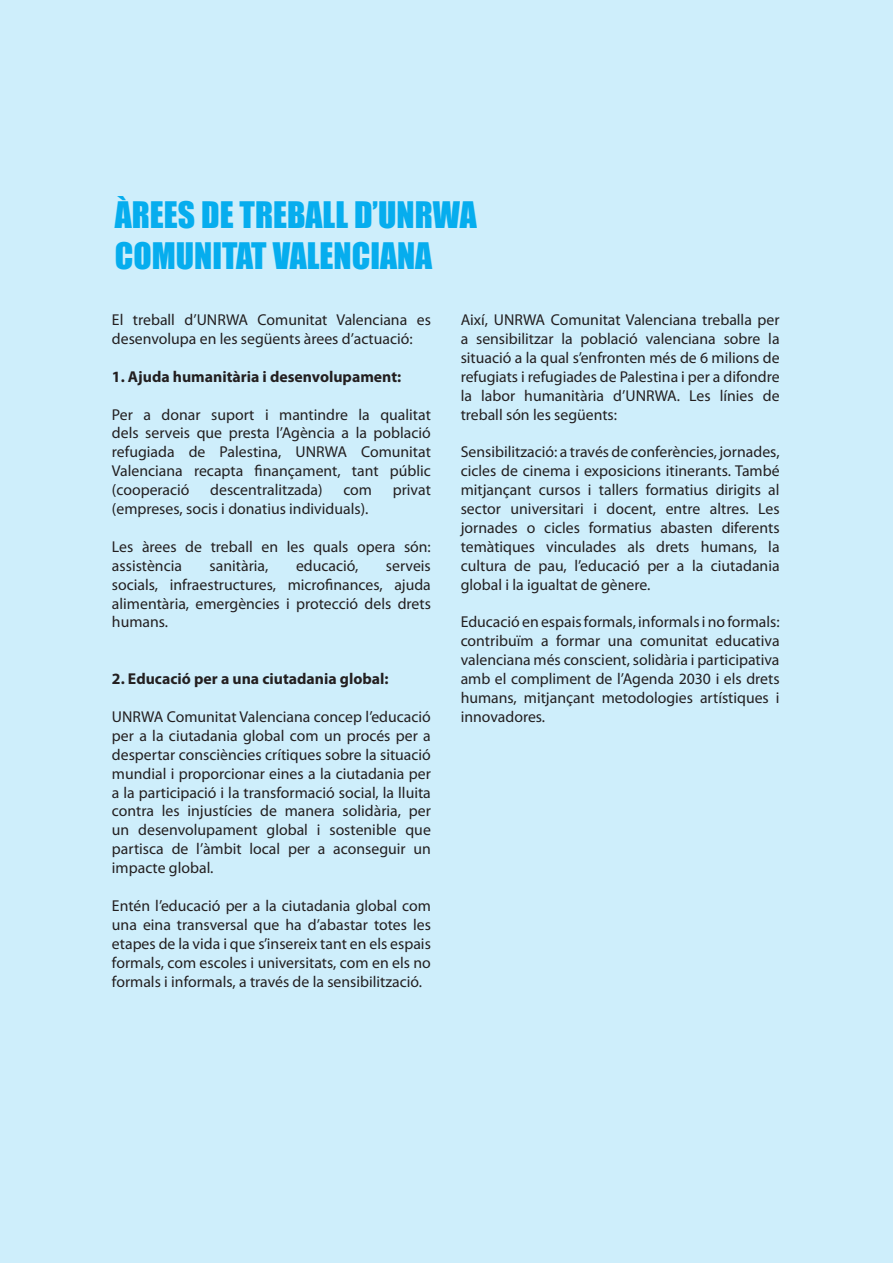
<style>
.page{position:relative;width:893px;height:1263px;background:#ceeefb}
.page>*{position:absolute;margin:0;border:0;box-sizing:border-box;transform-origin:0 0}
.t1{font:33.6px/40.8px "Impact";color:#06adee}
.t2{font:15.75px/18.9px "Myriad Pro";color:#231f20;text-align:justify}
.t3{font:700 15.75px "Myriad Pro";color:#231f20}
</style>
<div class="page">
<h1 class="t1" style="left:115px;top:194px;width:364px">ÀREES DE TREBALL D’UNRWA<br>COMUNITAT VALENCIANA</h1>
<p class="t2" style="left:112px;top:310px;width:320px">El treball d’UNRWA Comunitat Valenciana es desenvolupa en les següents àrees d’actuació:</p>
<p class="t3" style="left:112px;top:366px;width:291px">1. Ajuda humanitària i desenvolupament:</p>
<p class="t2" style="left:112px;top:404px;width:320px">Per a donar suport i mantindre la qualitat dels serveis que presta l’Agència a la població refugiada de Palestina, UNRWA Comunitat Valenciana recapta finançament, tant públic (cooperació</p>
<p class="t2" style="left:210px;top:480px;width:114px">descentralitzada)</p>
<p class="t2" style="left:343px;top:480px;width:30px">com</p>
<p class="t2" style="left:393px;top:480px;width:40px">privat</p>
<p class="t2" style="left:112px;top:499px;width:258px">(empreses, socis i donatius individuals).</p>
<p class="t2" style="left:112px;top:537px;width:320px">Les àrees de treball en les quals opera són: assistència</p>
<p class="t2" style="left:210px;top:556px;width:60px">sanitària,</p>
<p class="t2" style="left:296px;top:556px;width:64px">educació,</p>
<p class="t2" style="left:112px;top:556px;width:320px;text-indent:274px">serveis socials, infraestructures, microfinances, ajuda alimentària, emergències i protecció dels drets humans.</p>
<p class="t3" style="left:112px;top:668px;width:278px">2. Educació per a una ciutadania global:</p>
<p class="t2" style="left:112px;top:707px;width:320px">UNRWA Comunitat Valenciana concep l’educació per a la ciutadania global com un procés per a despertar consciències crítiques sobre la situació mundial i proporcionar eines a la ciutadania per a la participació i la transformació social, la lluita contra les injustícies de manera solidària, per un desenvolupament global i sostenible que partisca de l’àmbit local per a aconseguir un impacte global.</p>
<p class="t2" style="left:112px;top:896px;width:320px">Entén l’educació per a la ciutadania global com una eina transversal que ha d’abastar totes les etapes de la vida i que s’insereix tant en els espais formals, com escoles i universitats, com en els no formals i informals, a través de la sensibilització.</p>
<p class="t2" style="left:461px;top:310px;width:320px">Així, UNRWA Comunitat Valenciana treballa per a sensibilitzar la població valenciana sobre la situació a la qual s’enfronten més de 6 milions de refugiats i refugiades de Palestina i per a difondre la labor humanitària d’UNRWA. Les línies de treball són les següents:</p>
<p class="t2" style="left:461px;top:442px;width:320px">Sensibilització: a través de conferències, jornades, cicles de cinema i exposicions itinerants. També mitjançant cursos i tallers formatius dirigits al sector universitari i docent, entre altres. Les jornades o cicles formatius abasten diferents temàtiques vinculades als drets humans, la cultura de pau, l’educació per a la ciutadania global i la igualtat de gènere.</p>
<p class="t2" style="left:461px;top:612px;width:320px">Educació en espais formals, informals i no formals: contribuïm a formar una comunitat educativa valenciana més conscient, solidària i participativa amb el compliment de l’Agenda 2030 i els drets humans, mitjançant metodologies artístiques i innovadores.</p>
</div>
